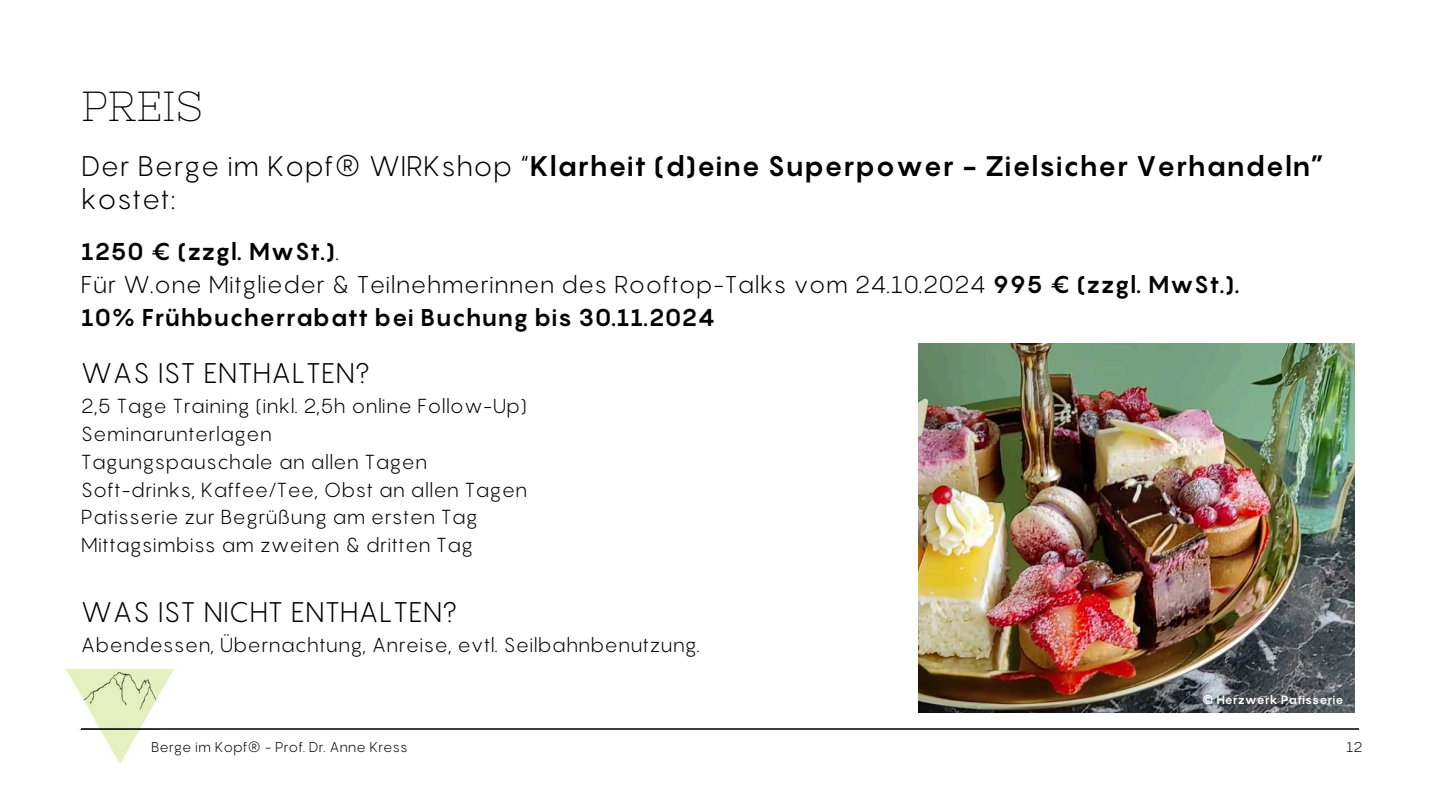
<style>
.page{position:relative;width:1440px;height:810px;background:#fff}
.page>*{position:absolute;margin:0;border:0;box-sizing:border-box;transform-origin:0 0}
.t1{font:42px "Nixie One";color:#000}
.t2{font:700 28px/33px "Pangram";letter-spacing:.01em;color:#000}
.t3{font:28px "Pangram";letter-spacing:.01em;color:#000}
.t4{font:700 24px/33px "Pangram";letter-spacing:.01em;color:#000}
.t5{font:20px/27.8px "Pangram";letter-spacing:.01em;color:#000}
.t6{font:14px "Pangram";color:#000}
.t7{font:700 12px "Pangram";color:#fff}
.s1{font-weight:400}
</style>
<div class="page">
<img style="left:66px;top:668px;width:108px;height:96px">
<hr style="left:81px;top:728px;width:1278px;height:2px;background:#000">
<img style="left:919px;top:344px;width:436px;height:369px">
<h1 class="t1" style="left:81px;top:82px;width:123px">PREIS</h1>
<h2 class="t2" style="left:81px;top:147px;width:1244px"><span class="s1">Der Berge im Kopf® WIRKshop “</span>Klarheit (d)eine Superpower - Zielsicher Verhandeln” <span class="s1">kostet:</span></h2>
<p class="t4" style="left:81px;top:233px;width:1160px">1250 € (zzgl. MwSt.)<span class="s1">.<br>Für W.one Mitglieder &amp; Teilnehmerinnen des Rooftop-Talks vom 24.10.2024</span> 995 € (zzgl. MwSt.).<br>10% Frühbucherrabatt bei Buchung bis 30.11.2024</p>
<h2 class="t3" style="left:81px;top:352px;width:290px">WAS IST ENTHALTEN?</h2>
<p class="t5" style="left:81px;top:391px;width:448px">2,5 Tage Training (inkl. 2,5h online Follow-Up)<br>Seminarunterlagen<br>Tagungspauschale an allen Tagen Soft-drinks, Kaffee/Tee, Obst an allen Tagen Patisserie zur Begrüßung am ersten Tag Mittagsimbiss am zweiten &amp; dritten Tag</p>
<h2 class="t3" style="left:81px;top:590px;width:378px">WAS IST NICHT ENTHALTEN?</h2>
<p class="t5" style="left:81px;top:629px;width:621px">Abendessen, Übernachtung, Anreise, evtl. Seilbahnbenutzung.</p>
<p class="t6" style="left:151px;top:736px;width:258px">Berge im Kopf® - Prof. Dr. Anne Kress</p>
<p class="t7" style="left:1202px;top:690px;width:143px">© Herzwerk Patisserie</p>
<p class="t6" style="left:1346px;top:736px;width:18px">12</p>
</div>
